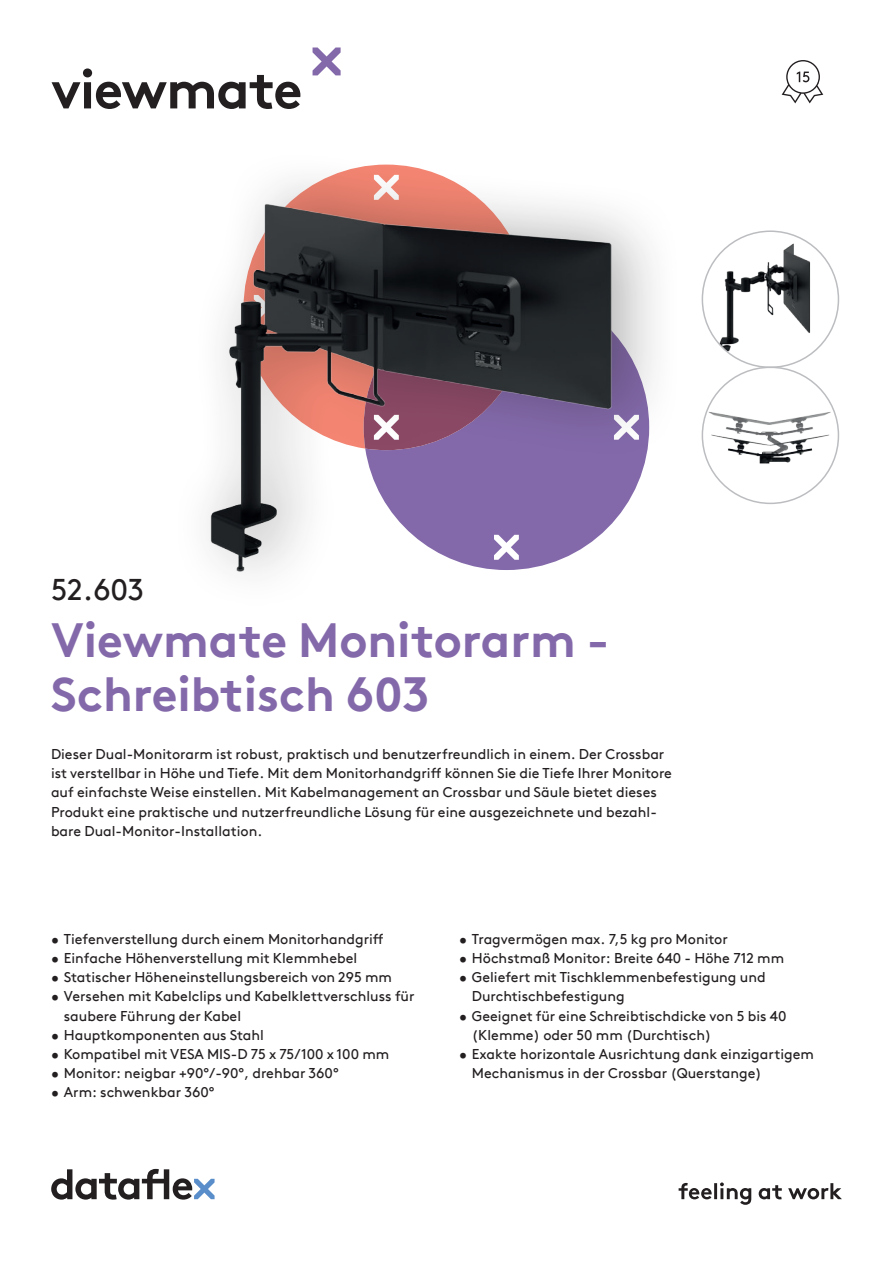
<style>
.page{position:relative;width:893px;height:1263px;background:#fff}
.page>*{position:absolute;margin:0;border:0;box-sizing:border-box;transform-origin:0 0}
.t1{font:700 54px "Brown Pro TT";letter-spacing:-.02em;color:#231f20}
.t2{font:700 48px/54px "Brown Pro TT";color:#8469aa}
.t3{font:30px "Brown Pro TT";color:#231f20}
.t4{font:14.25px/19.2px "Brown Pro TT";color:#231f20}
</style>
<div class="page">
<svg style="left:51px;top:1169px;width:164px;height:30px"></svg>
<svg style="left:679px;top:1182px;width:163px;height:23px"></svg>
<svg style="left:313px;top:47px;width:28px;height:28px"></svg>
<img style="left:702px;top:231px;width:136px;height:136px;border-radius:68px">
<img style="left:702px;top:376px;width:130px;height:127px">
<div style="left:171px;top:148px;width:512px;height:469px;background:#231f20;opacity:.35"></div>
<img style="left:171px;top:148px;width:470px;height:458px">
<svg style="left:782px;top:60px;width:41px;height:43px"></svg>
<h1 class="t1" style="left:51px;top:68px;width:253px">viewmate</h1>
<h3 class="t3" style="left:51px;top:578px;width:94px">52.603</h3>
<h2 class="t2" style="left:51px;top:618px;width:560px">Viewmate Monitorarm -<br>Schreibtisch 603</h2>
<p class="t4" style="left:51px;top:746px;width:623px">Dieser Dual-Monitorarm ist robust, praktisch und benutzerfreundlich in einem. Der Crossbar ist verstellbar in Höhe und Tiefe. Mit dem Monitorhandgriff können Sie die Tiefe Ihrer Monitore auf einfachste Weise einstellen. Mit Kabelmanagement an Crossbar und Säule bietet dieses Produkt eine praktische und nutzerfreundliche Lösung für eine ausgezeichnete und bezahl&shy;bare Dual-Monitor-Installation.</p>
<p class="t4" style="left:51px;top:931px;width:334px">• Tiefenverstellung durch einem Monitorhandgriff</p>
<p class="t4" style="left:51px;top:950px;width:308px">• Einfache Höhenverstellung mit Klemmhebel</p>
<p class="t4" style="left:51px;top:969px;width:343px">• Statischer Höheneinstellungsbereich von 295 mm</p>
<p class="t4" style="left:64px;top:988px;width:352px;text-indent:-13px">• Versehen mit Kabelclips und Kabelklettverschluss für saubere Führung der Kabel</p>
<p class="t4" style="left:51px;top:1027px;width:214px">• Hauptkomponenten aus Stahl</p>
<p class="t4" style="left:51px;top:1046px;width:340px">• Kompatibel mit VESA MIS-D 75 x 75/100 x 100 mm</p>
<p class="t4" style="left:51px;top:1065px;width:289px">• Monitor: neigbar +90°/-90°, drehbar 360°</p>
<p class="t4" style="left:51px;top:1084px;width:165px">• Arm: schwenkbar 360°</p>
<p class="t4" style="left:459px;top:931px;width:270px">• Tragvermögen max. 7,5 kg pro Monitor</p>
<p class="t4" style="left:459px;top:950px;width:326px">• Höchstmaß Monitor: Breite 640 - Höhe 712 mm</p>
<p class="t4" style="left:472px;top:969px;width:295px;text-indent:-13px">• Geliefert mit Tischklemmenbefestigung und<br>Durchtischbefestigung</p>
<p class="t4" style="left:472px;top:1008px;width:316px;text-indent:-13px">• Geeignet für eine Schreibtischdicke von 5 bis 40 (Klemme) oder 50 mm (Durchtisch)</p>
<p class="t4" style="left:472px;top:1046px;width:344px;text-indent:-13px">• Exakte horizontale Ausrichtung dank einzigartigem<br>Mechanismus in der Crossbar (Querstange)</p>
</div>
